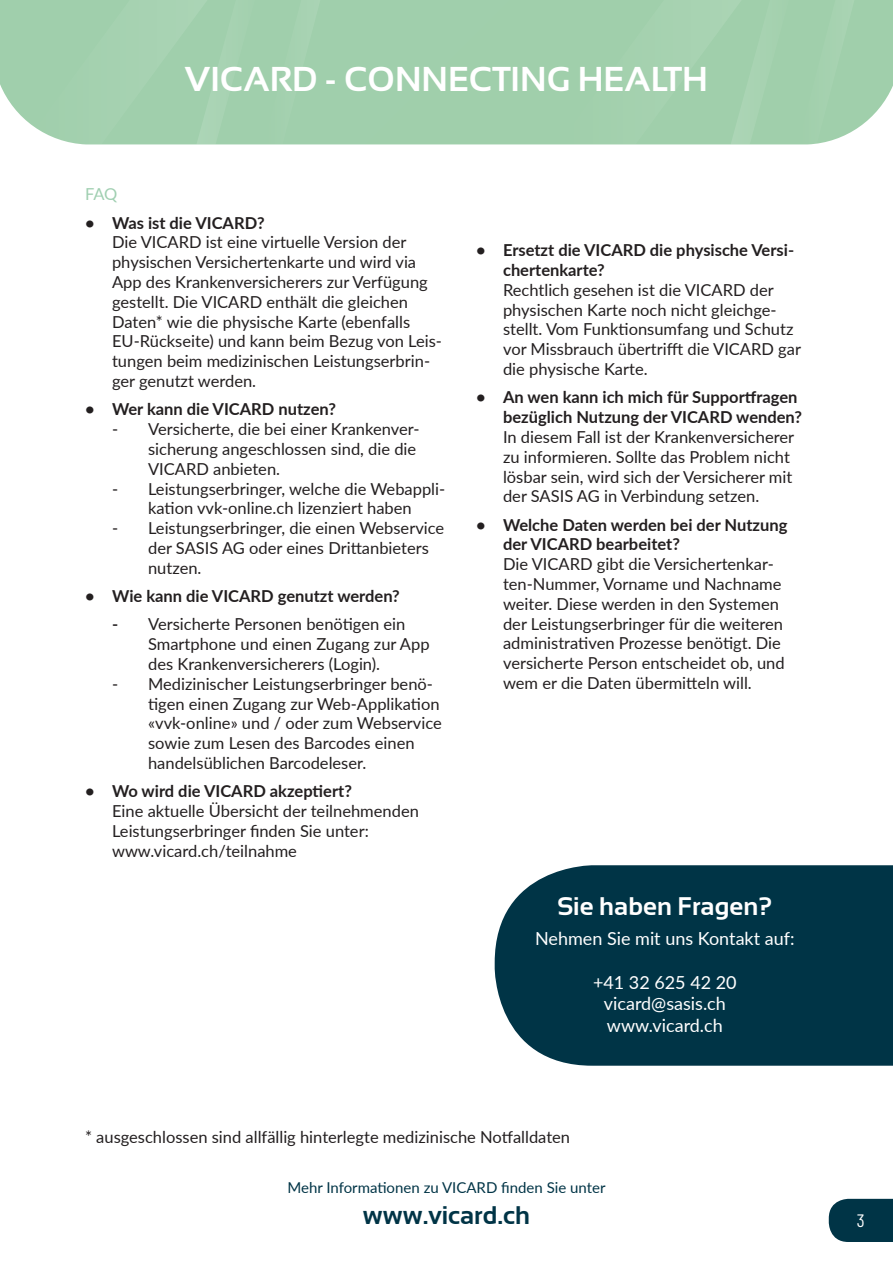
<style>
.page{position:relative;width:893px;height:1263px;background:#fff}
.page>*{position:absolute;margin:0;border:0;box-sizing:border-box;transform-origin:0 0}
.t1{font:700 34.5px "Sansation";color:#fff}
.t2{font:700 25.5px "Sansation";color:#fff}
.t3{font:700 25.5px "Sansation";color:#003446}
.t4{font:18px "Lato";color:#fff}
.t5{font:18px "Barlow Condensed";color:#fff}
.t6{font:16.5px/19.8px "Lato";color:#231f20}
.t7{font:700 16.5px "Lato";color:#231f20}
.t8{font:16.5px "Lato";color:#a0cfb1}
.t9{font:15px "Lato";color:#003446}
.s1{font-weight:700}
</style>
<div class="page">
<div style="left:829px;top:1199px;width:64px;height:43px;background:#003446"></div>
<div style="left:495px;top:865px;width:398px;height:201px;background:#003446"></div>
<div style="left:0;top:0;width:893px;height:144px;background:#a0cfab"></div>
<div style="left:558px;top:0;width:231px;height:144px;background:#a0cfab"></div>
<div style="left:798px;top:0;width:56px;height:144px;background:#a0cfab"></div>
<div style="left:24px;top:0;width:231px;height:144px;background:#a0cfac"></div>
<div style="left:263px;top:0;width:57px;height:144px;background:#a0cfac"></div>
<p class="t1" style="left:185px;top:60px;width:524px">VICARD - CONNECTING HEALTH</p>
<p class="t8" style="left:85px;top:182px;width:34px">FAQ</p>
<p class="t6" style="left:112px;top:212px;width:331px;text-indent:-27px"><span class="s1">• Was ist die VICARD?<br></span>Die VICARD ist eine virtuelle Version der physischen Versichertenkarte und wird via App des Krankenversicherers zur Verfügung gestellt. Die VICARD enthält die gleichen Daten* wie die physische Karte (ebenfalls EU-Rückseite) und kann beim Bezug von Leis&shy;tungen beim medizinischen Leistungserbrin&shy;ger genutzt werden.</p>
<p class="t7" style="left:85px;top:397px;width:252px">• Wer kann die VICARD nutzen?</p>
<p class="t6" style="left:148px;top:419px;width:273px;text-indent:-36px">- Versicherte, die bei einer Krankenver&shy;sicherung angeschlossen sind, die die<br>VICARD anbieten.</p>
<p class="t6" style="left:112px;top:478px;width:335px;text-align:center">- Leistungserbringer, welche die Webappli&shy;kation vvk-online.ch lizenziert haben</p>
<p class="t6" style="left:148px;top:518px;width:298px;text-indent:-36px">- Leistungserbringer, die einen Webservice der SASIS AG oder eines Drittanbieters nutzen.</p>
<p class="t7" style="left:85px;top:584px;width:316px">• Wie kann die VICARD genutzt werden?</p>
<p class="t6" style="left:148px;top:614px;width:283px;text-indent:-36px"><span class="s1">-</span> Versicherte Personen benötigen ein<br>Smartphone und einen Zugang zur App des Krankenversicherers (Login).</p>
<p class="t6" style="left:148px;top:673px;width:295px;text-indent:-36px">- Medizinischer Leistungserbringer benö&shy;tigen einen Zugang zur Web-Applikation «vvk-online» und / oder zum Webservice sowie zum Lesen des Barcodes einen handelsüblichen Barcodeleser.</p>
<p class="t6" style="left:112px;top:781px;width:308px;text-indent:-27px"><span class="s1">• Wo wird die VICARD akzeptiert?<br></span>Eine aktuelle Übersicht der teilnehmenden Leistungserbringer finden Sie unter: www.vicard.ch/teilnahme</p>
<p class="t6" style="left:503px;top:240px;width:299px;text-indent:-27px"><span class="s1">• Ersetzt die VICARD die physische Versi&shy;chertenkarte?<br></span>Rechtlich gesehen ist die VICARD der physischen Karte noch nicht gleichge&shy;stellt. Vom Funktionsumfang und Schutz vor Missbrauch übertrifft die VICARD gar die physische Karte.</p>
<p class="t6" style="left:503px;top:387px;width:301px;text-indent:-27px"><span class="s1">• An wen kann ich mich für Supportfragen bezüglich Nutzung der VICARD wenden?<br></span>In diesem Fall ist der Krankenversicherer zu informieren. Sollte das Problem nicht lösbar sein, wird sich der Versicherer mit der SASIS AG in Verbindung setzen.</p>
<p class="t6" style="left:503px;top:514px;width:286px;text-indent:-27px"><span class="s1">• Welche Daten werden bei der Nutzung der VICARD bearbeitet?<br></span>Die VICARD gibt die Versichertenkar&shy;ten-Nummer, Vorname und Nachname weiter. Diese werden in den Systemen der Leistungserbringer für die weiteren administrativen Prozesse benötigt. Die versicherte Person entscheidet ob, und wem er die Daten übermitteln will.</p>
<p class="t2" style="left:557px;top:892px;width:216px">Sie haben Fragen?</p>
<p class="t4" style="left:535px;top:926px;width:261px">Nehmen Sie mit uns Kontakt auf:</p>
<p class="t4" style="left:593px;top:969px;width:145px">+41 32 625 42 20</p>
<p class="t4" style="left:604px;top:991px;width:124px">vicard@sasis.ch</p>
<p class="t4" style="left:607px;top:1012px;width:117px">www.vicard.ch</p>
<p class="t6" style="left:85px;top:1126px;width:487px">* ausgeschlossen sind allfällig hinterlegte medizinische Notfalldaten</p>
<p class="t9" style="left:287px;top:1177px;width:320px">Mehr Informationen zu VICARD finden Sie unter</p>
<p class="t3" style="left:363px;top:1200px;width:169px">www.vicard.ch</p>
<p class="t5" style="left:857px;top:1209px;width:9px">3</p>
</div>
